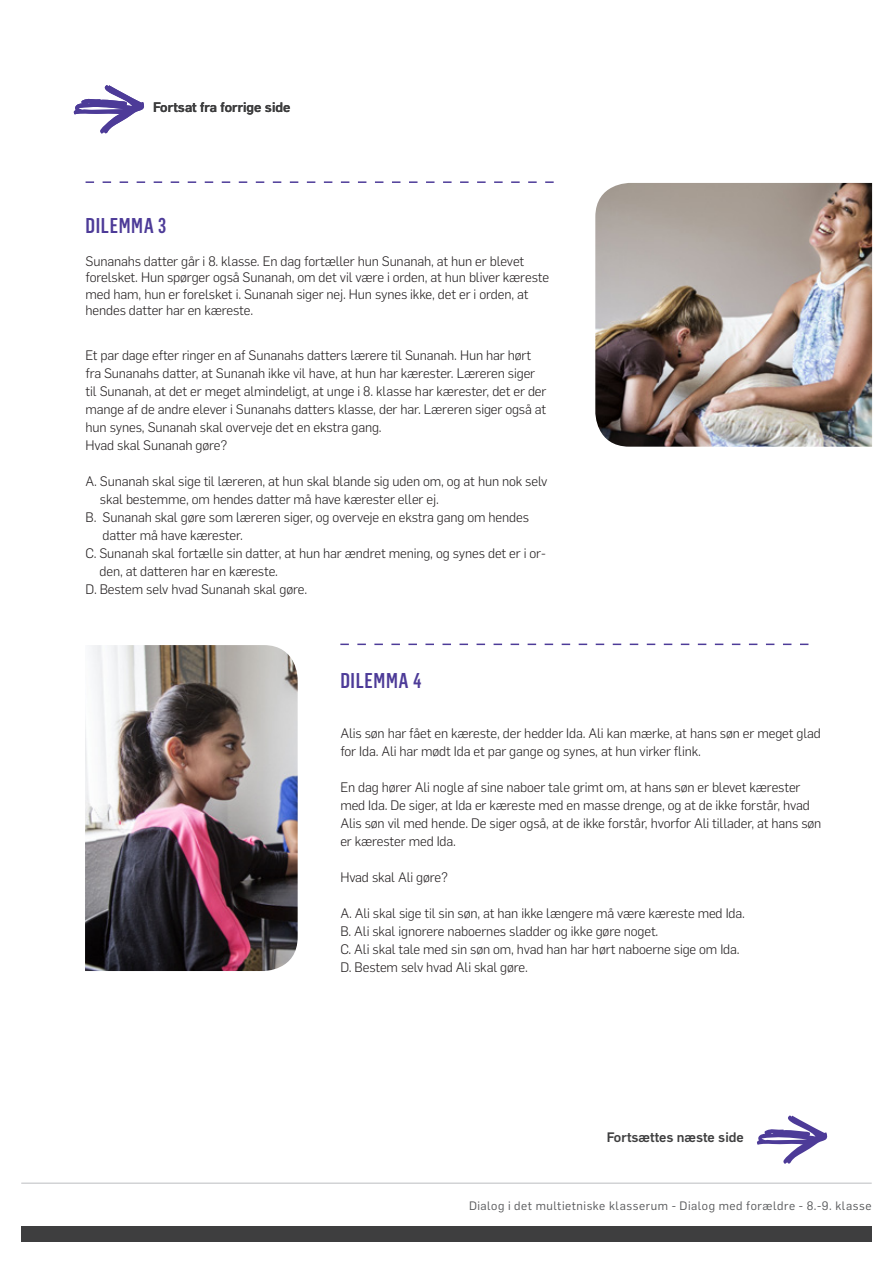
<style>
.page{position:relative;width:893px;height:1263px;background:#fff}
.page>*{position:absolute;margin:0;border:0;box-sizing:border-box;transform-origin:0 0}
.Overskrift_3{font:500 21px "Flama Condensed";letter-spacing:.03em;color:#4d3b98}
.Brødtekst{font:300 13.5px/18px "Flama";letter-spacing:-.01em;color:#231f20}
.Overskrift_3-2{font:300 13.5px/16.5px "Flama";letter-spacing:-.01em;color:#231f20}
.Fortsættes_næste_sid{font:500 13.5px "Flama";color:#3e3e3f}
.t1{font:12px "Flama";letter-spacing:.045em;color:#57585a}
</style>
<div class="page">
<svg style="left:757px;top:1115px;width:71px;height:49px"></svg>
<svg style="left:340px;top:644px;width:468px;height:1px"></svg>
<svg style="left:86px;top:181px;width:468px;height:2px"></svg>
<img style="left:85px;top:645px;width:213px;height:326px">
<img style="left:595px;top:183px;width:277px;height:264px">
<svg style="left:73px;top:85px;width:71px;height:49px"></svg>
<div style="left:21px;top:1226px;width:851px;height:16px;background:#3e3e3f"></div>
<hr style="left:21px;top:1183px;width:851px;height:1px;background:#bcbdc0">
<p class="Fortsættes_næste_sid" style="left:153px;top:98px;width:139px">Fortsat fra forrige side</p>
<p class="Overskrift_3" style="left:86px;top:212px;width:82px">DILEMMA 3</p>
<p class="Overskrift_3-2" style="left:86px;top:252px;width:465px">Sunanahs datter går i 8. klasse. En dag fortæller hun Sunanah, at hun er blevet forelsket. Hun spørger også Sunanah, om det vil være i orden, at hun bliver kæreste med ham, hun er forelsket i. Sunanah siger nej. Hun synes ikke, det er i orden, at hendes datter har en kæreste.</p>
<p class="Brødtekst" style="left:86px;top:345px;width:462px">Et par dage efter ringer en af Sunanahs datters lærere til Sunanah. Hun har hørt fra Sunanahs datter, at Sunanah ikke vil have, at hun har kærester. Læreren siger til Sunanah, at det er meget almindeligt, at unge i 8. klasse har kærester, det er der mange af de andre elever i Sunanahs datters klasse, der har. Læreren siger også at hun synes, Sunanah skal overveje det en ekstra gang.</p>
<p class="Brødtekst" style="left:86px;top:435px;width:143px">Hvad skal Sunanah gøre?</p>
<p class="Brødtekst" style="left:100px;top:471px;width:449px;text-indent:-14px">A. Sunanah skal sige til læreren, at hun skal blande sig uden om, og at hun nok selv skal bestemme, om hendes datter må have kærester eller ej.</p>
<p class="Brødtekst" style="left:103px;top:507px;width:428px;text-indent:-17px">B. Sunanah skal gøre som læreren siger, og overveje en ekstra gang om hendes datter må have kærester.</p>
<p class="Brødtekst" style="left:100px;top:543px;width:448px;text-indent:-14px">C. Sunanah skal fortælle sin datter, at hun har ændret mening, og synes det er i or&shy;den, at datteren har en kæreste.</p>
<p class="Brødtekst" style="left:86px;top:579px;width:223px">D. Bestem selv hvad Sunanah skal gøre.</p>
<p class="Overskrift_3" style="left:340px;top:667px;width:83px">DILEMMA 4</p>
<p class="Brødtekst" style="left:340px;top:723px;width:482px">Alis søn har fået en kæreste, der hedder Ida. Ali kan mærke, at hans søn er meget glad for Ida. Ali har mødt Ida et par gange og synes, at hun virker flink.</p>
<p class="Brødtekst" style="left:340px;top:777px;width:483px">En dag hører Ali nogle af sine naboer tale grimt om, at hans søn er blevet kærester med Ida. De siger, at Ida er kæreste med en masse drenge, og at de ikke forstår, hvad Alis søn vil med hende. De siger også, at de ikke forstår, hvorfor Ali tillader, at hans søn er kærester med Ida.</p>
<p class="Brødtekst" style="left:340px;top:867px;width:109px">Hvad skal Ali gøre?</p>
<p class="Brødtekst" style="left:340px;top:903px;width:406px">A. Ali skal sige til sin søn, at han ikke længere må være kæreste med Ida.</p>
<p class="Brødtekst" style="left:340px;top:921px;width:320px">B. Ali skal ignorere naboernes sladder og ikke gøre noget.</p>
<p class="Brødtekst" style="left:340px;top:939px;width:401px">C. Ali skal tale med sin søn om, hvad han har hørt naboerne sige om Ida.</p>
<p class="Brødtekst" style="left:340px;top:957px;width:189px">D. Bestem selv hvad Ali skal gøre.</p>
<p class="Fortsættes_næste_sid" style="left:607px;top:1127px;width:139px">Fortsættes næste side</p>
<p class="t1" style="left:469px;top:1198px;width:404px">Dialog i det multietniske klasserum - Dialog med forældre - 8.-9. klasse</p>
</div>
